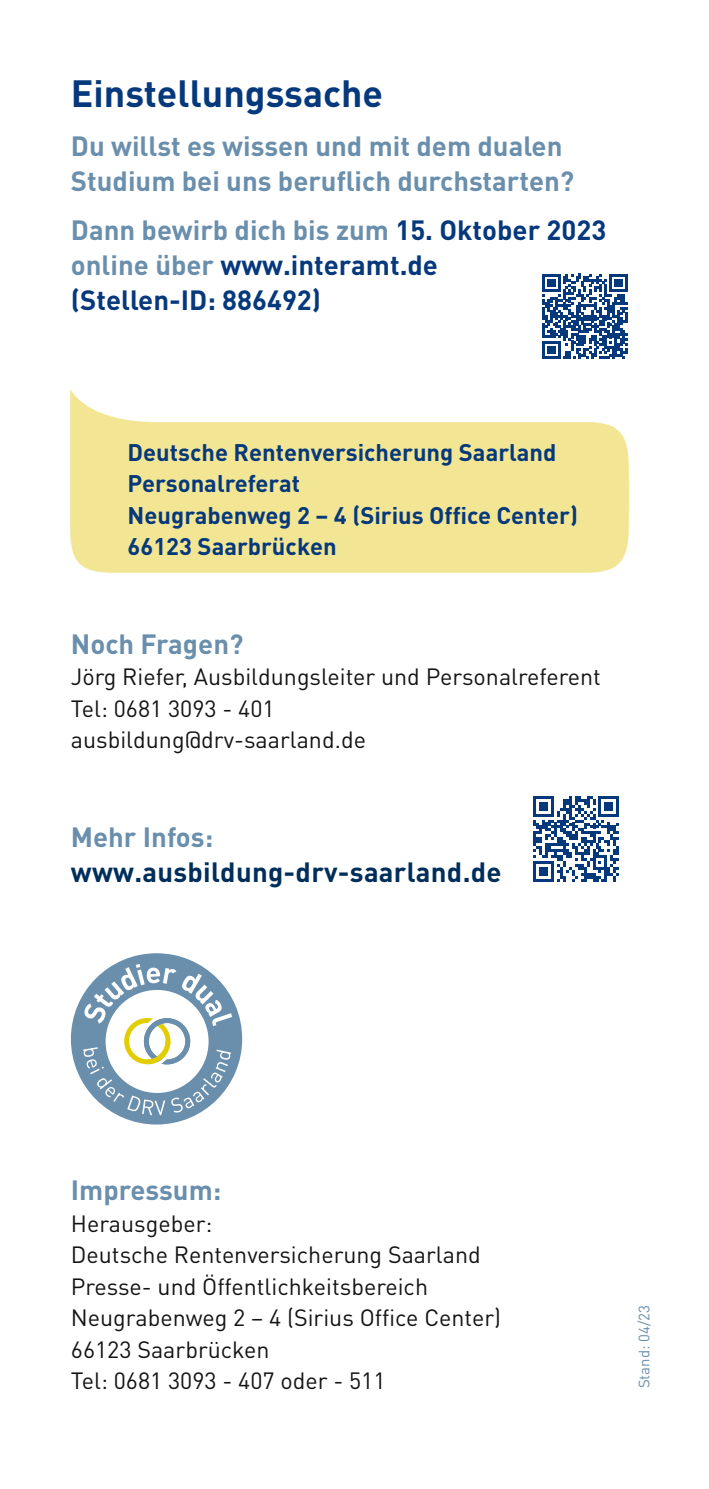
<style>
.page{position:relative;width:709px;height:1489px;background:#fff}
.page>*{position:absolute;margin:0;border:0;box-sizing:border-box;transform-origin:0 0}
.t1{font:700 37.5px "DIN Pro DR Vp";color:#06387c}
.t2{font:700 27.5px/35px "DIN Pro DR Vp";color:#6a8fad}
.t3{font:700 27.5px/35px "DIN Pro DR Vp";color:#06387c}
.t4{font:700 27.5px "DIN Pro DR Vp";letter-spacing:.01em;color:#002e5b}
.t5{font:700 23.75px/31.5px "DIN Pro DR Vp";color:#06387c}
.t6{font:23.25px/31.5px "DIN Pro DR Vp";color:#131413}
.t7{font:15px "DIN Pro DR Vp";color:#6a8fad}
.s1{color:#6a8fad}
</style>
<div class="page">
<div style="left:71px;top:953px;width:171px;height:171px;background:#6a8fad;border-radius:50%"></div>
<svg style="left:83px;top:963px;width:149px;height:152px"></svg>
<svg style="left:542px;top:274px;width:85px;height:85px"></svg>
<svg style="left:533px;top:796px;width:86px;height:85px"></svg>
<h1 class="t1" style="left:71px;top:68px;width:313px">Einstellungssache</h1>
<p class="t2" style="left:71px;top:127px;width:505px">Du willst es wissen und mit dem dualen<br>Studium bei uns beruflich durchstarten?</p>
<p class="t3" style="left:71px;top:211px;width:537px"><span class="s1">Dann bewirb dich bis zum</span> 15. Oktober 2023 <span class="s1">online über</span> www.interamt.de<br>(Stellen-ID: 886492)</p>
<p class="t5" style="left:128px;top:435px;width:452px">Deutsche Rentenversicherung Saarland<br>Personalreferat<br>Neugrabenweg 2 – 4 (Sirius Office Center)<br>66123 Saarbrücken</p>
<p class="t2" style="left:71px;top:625px;width:174px">Noch Fragen?</p>
<p class="t6" style="left:71px;top:660px;width:531px">Jörg Riefer, Ausbildungsleiter und Personalreferent<br>Tel: 0681 3093 - 401<br>ausbildung@drv-saarland.de</p>
<p class="t2" style="left:71px;top:818px;width:144px">Mehr Infos:</p>
<p class="t4" style="left:71px;top:853px;width:432px">www.ausbildung-drv-saarland.de</p>
<p class="t2" style="left:71px;top:1171px;width:152px">Impressum:</p>
<p class="t6" style="left:71px;top:1206px;width:432px">Herausgeber:<br>Deutsche Rentenversicherung Saarland<br>Presse- und Öffentlichkeitsbereich<br>Neugrabenweg 2 – 4 (Sirius Office Center)<br>66123 Saarbrücken<br>Tel: 0681 3093 - 407 oder - 511</p>
<p class="t7" style="left:634px;top:1388px;width:85px;rotate:-90deg">Stand: 04/23</p>
</div>
